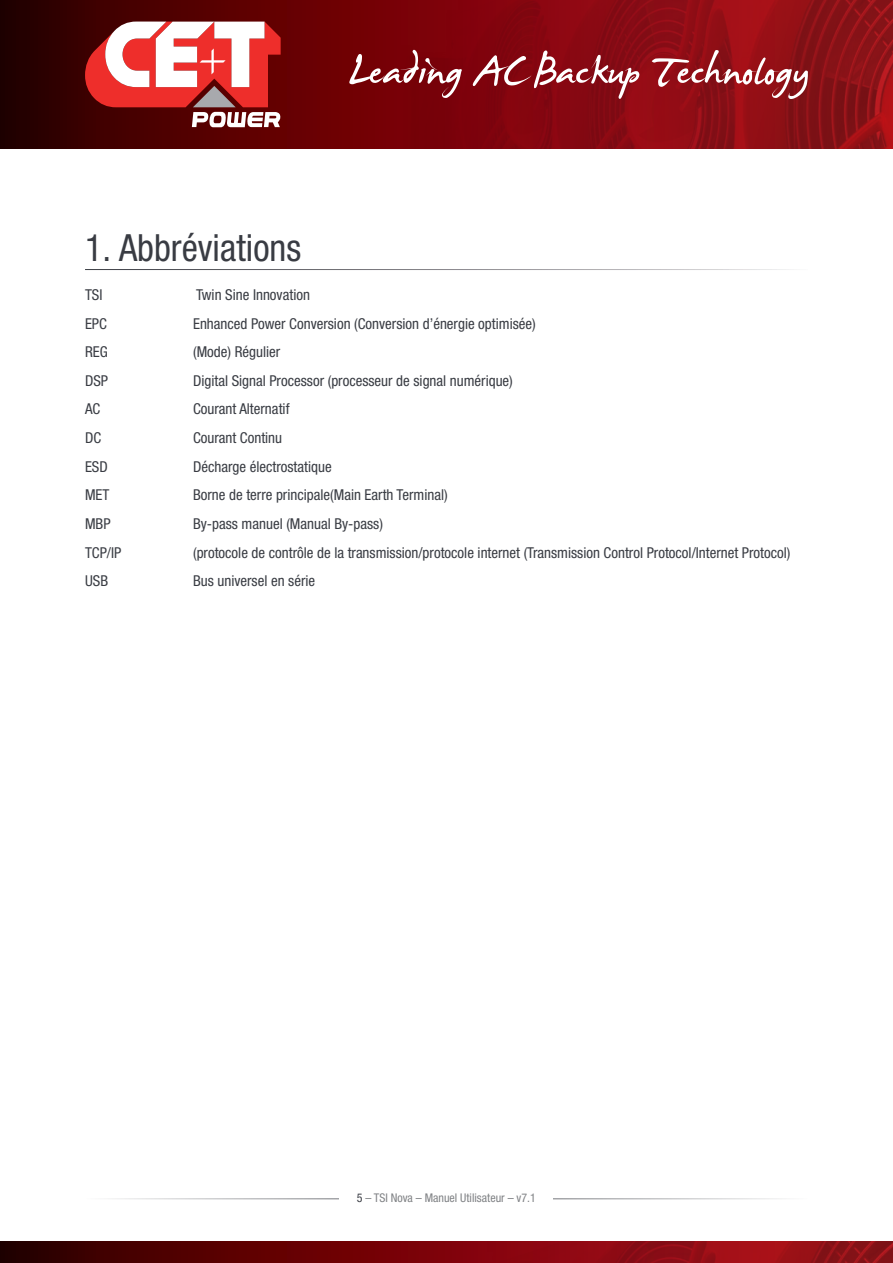
<style>
.page{position:relative;width:893px;height:1263px;background:#fff}
.page>*{position:absolute;margin:0;border:0;box-sizing:border-box;transform-origin:0 0}
.t1{font:condensed 37.5px "Helvetica Neue LT Std";color:#393c43}
.t2{font:condensed 15px "Helvetica Neue LT Std";color:#393c43}
.t3{font:condensed 12px "Helvetica Neue LT Std";color:#808285}
.s1{color:#393c43}
</style>
<div class="page">
<hr style="left:85px;top:1198px;width:723px;height:1px;background:#393c43">
<div style="left:340px;top:1187px;width:213px;height:21px;background:#fff"></div>
<svg style="left:0;top:0;width:402px;height:149px;background:#500001"></svg>
<img style="left:402px;top:0;width:491px;height:149px">
<svg style="left:0;top:1242px;width:402px;height:21px;background:#520000"></svg>
<img style="left:402px;top:1242px;width:491px;height:21px">
<svg style="left:349px;top:50px;width:113px;height:48px;background:#8e2c32"></svg>
<svg style="left:473px;top:50px;width:166px;height:49px;background:#99313a"></svg>
<svg style="left:652px;top:50px;width:156px;height:49px;background:#a3383e"></svg>
<svg style="left:85px;top:22px;width:196px;height:105px"></svg>
<h1 class="t1" style="left:85px;top:226px;width:218px">1. Abbréviations</h1>
<p class="t2" style="left:85px;top:286px;width:19px">TSI</p>
<p class="t2" style="left:196px;top:286px;width:115px">Twin Sine Innovation</p>
<p class="t2" style="left:85px;top:315px;width:23px">EPC</p>
<p class="t2" style="left:193px;top:315px;width:344px">Enhanced Power Conversion (Conversion d’énergie optimisée)</p>
<p class="t2" style="left:85px;top:343px;width:24px">REG</p>
<p class="t2" style="left:193px;top:343px;width:89px">(Mode) Régulier</p>
<p class="t2" style="left:85px;top:372px;width:25px">DSP</p>
<p class="t2" style="left:193px;top:372px;width:321px">Digital Signal Processor (processeur de signal numérique)</p>
<p class="t2" style="left:85px;top:400px;width:17px">AC</p>
<p class="t2" style="left:193px;top:400px;width:98px">Courant Alternatif</p>
<p class="t2" style="left:85px;top:429px;width:18px">DC</p>
<p class="t2" style="left:193px;top:429px;width:91px">Courant Continu</p>
<p class="t2" style="left:85px;top:458px;width:24px">ESD</p>
<p class="t2" style="left:193px;top:458px;width:140px">Décharge électrostatique</p>
<p class="t2" style="left:85px;top:486px;width:26px">MET</p>
<p class="t2" style="left:193px;top:486px;width:256px">Borne de terre principale(Main Earth Terminal)</p>
<p class="t2" style="left:85px;top:515px;width:27px">MBP</p>
<p class="t2" style="left:193px;top:515px;width:191px">By-pass manuel (Manual By-pass)</p>
<p class="t2" style="left:85px;top:544px;width:38px">TCP/IP</p>
<p class="t2" style="left:193px;top:544px;width:599px">(protocole de contrôle de la transmission/protocole internet (Transmission Control Protocol/Internet Protocol)</p>
<p class="t2" style="left:85px;top:572px;width:25px">USB</p>
<p class="t2" style="left:193px;top:572px;width:124px">Bus universel en série</p>
<p class="t3" style="left:357px;top:1190px;width:181px"><span class="s1">5</span> – TSI Nova – Manuel Utilisateur – v7.1</p>
</div>
